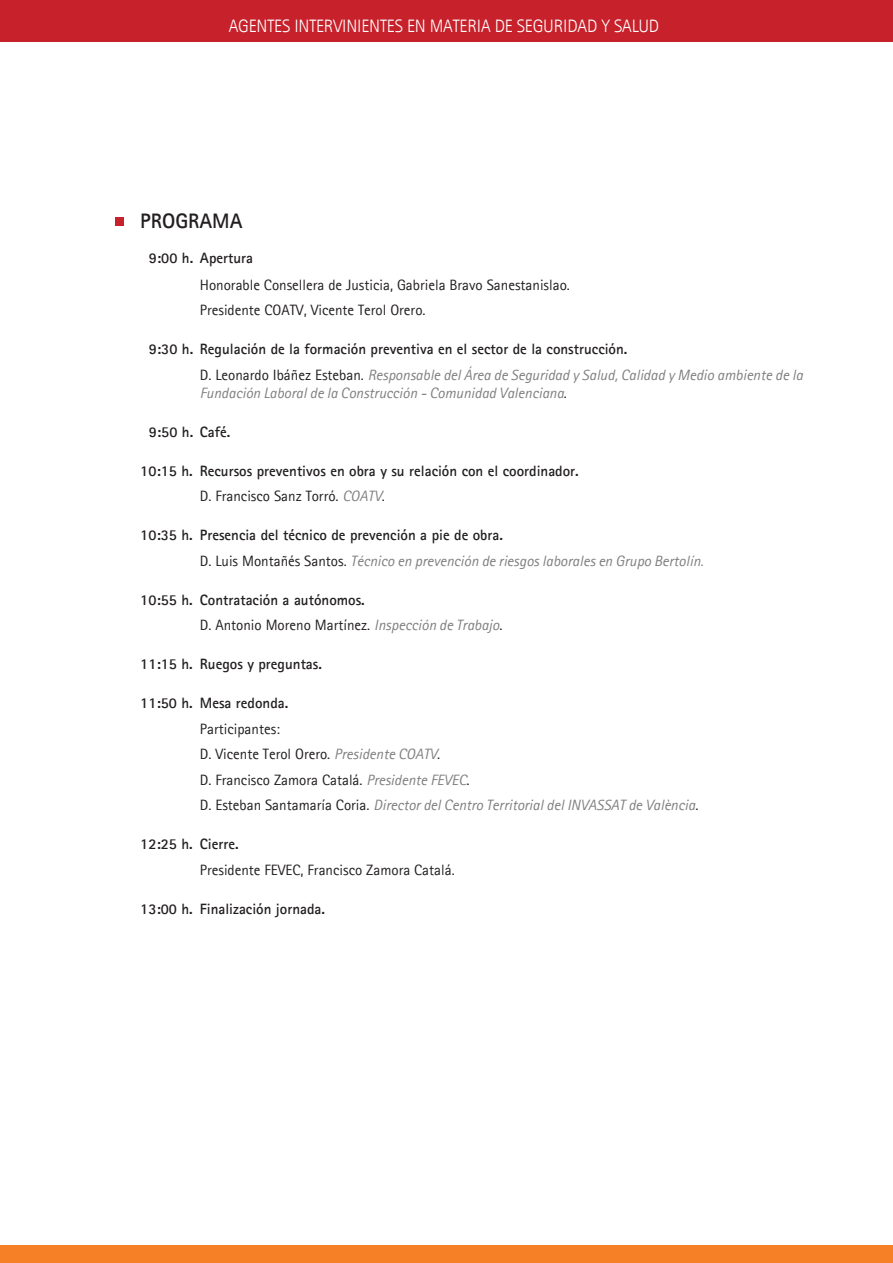
<style>
.page{position:relative;width:893px;height:1263px;background:#fff}
.page>*{position:absolute;margin:0;border:0;box-sizing:border-box;transform-origin:0 0}
.t1{font:700 21px "Agfa Rotis Sans Serif";color:#231f20}
.t2{font:300 18px "Agfa Rotis Sans Serif";letter-spacing:-.01em;color:#fff}
.t3{font:700 15px/25.5px "Agfa Rotis Sans Serif";color:#231f20}
.t4{font:15px/25.5px "Agfa Rotis Sans Serif";color:#231f20}
.t5{font:italic 15px/25.5px "Agfa Rotis Sans Serif";color:#808080}
.s1{font-weight:400}
.s2{font-weight:400;font-style:italic;color:#808080}
.s3{font-style:normal;color:#231f20}
.s4{font-weight:700;font-style:normal;color:#231f20}
.s5{font-style:italic;color:#808080}
</style>
<div class="page">
<div style="left:0;top:1246px;width:893px;height:17px;background:#f58025"></div>
<div style="left:0;top:0;width:893px;height:42px;background:#c7212b"></div>
<div style="left:115px;top:217px;width:8px;height:8px;background:#c7212b"></div>
<p class="t2" style="left:229px;top:19px;width:432px">AGENTES INTERVINIENTES EN MATERIA DE SEGURIDAD Y SALUD</p>
<h1 class="t1" style="left:140px;top:213px;width:104px">PROGRAMA</h1>
<p class="t3" style="left:149px;top:246px;width:106px">9:00 h. Apertura</p>
<p class="t4" style="left:200px;top:273px;width:372px">Honorable Consellera de Justicia, Gabriela Bravo Sanestanislao.<br>Presidente COATV, Vicente Terol Orero.</p>
<p class="t3" style="left:200px;top:338px;width:605px;text-indent:-51px">9:30 h. Regulación de la formación preventiva en el sector de la construcción.<br><span class="s1">D. Leonardo Ibáñez Esteban.</span> <span class="s2">Responsable del Área de Seguridad y Salud, Calidad y Medio ambiente de la</span></p>
<p class="t5" style="left:200px;top:381px;width:369px">Fundación Laboral de la Construcción - Comunidad Valenciana<span class="s3">.</span></p>
<p class="t3" style="left:149px;top:420px;width:83px">9:50 h. Café.</p>
<p class="t3" style="left:200px;top:459px;width:380px;text-indent:-60px">10:15 h. Recursos preventivos en obra y su relación con el coordinador.<br><span class="s1">D. Francisco Sanz Torró.</span> <span class="s2">COATV</span><span class="s1">.</span></p>
<p class="t5" style="left:200px;top:524px;width:505px;text-indent:-60px"><span class="s4">10:35 h. Presencia del técnico de prevención a pie de obra.<br></span><span class="s3">D. Luis Montañés Santos.</span> Técnico en prevención de riesgos laborales en Grupo Bertolín.</p>
<p class="t3" style="left:200px;top:588px;width:304px;text-indent:-60px">10:55 h. Contratación a autónomos.<br><span class="s1">D. Antonio Moreno Martínez.</span> <span class="s2">Inspección de Trabajo</span><span class="s1">.</span></p>
<p class="t3" style="left:140px;top:653px;width:183px">11:15 h. Ruegos y preguntas.</p>
<p class="t3" style="left:140px;top:692px;width:150px">11:50 h. Mesa redonda.</p>
<p class="t4" style="left:200px;top:717px;width:500px">Participantes:<br>D. Vicente Terol Orero. <span class="s5">Presidente COATV</span>.<br>D. Francisco Zamora Catalá. <span class="s5">Presidente FEVEC</span>.<br>D. Esteban Santamaría Coria. <span class="s5">Director del Centro Territorial del INVASSAT de València</span>.</p>
<p class="t3" style="left:140px;top:833px;width:100px">12:25 h. Cierre.</p>
<p class="t4" style="left:200px;top:858px;width:256px">Presidente FEVEC, Francisco Zamora Catalá.</p>
<p class="t3" style="left:140px;top:897px;width:186px">13:00 h. Finalización jornada.</p>
</div>
